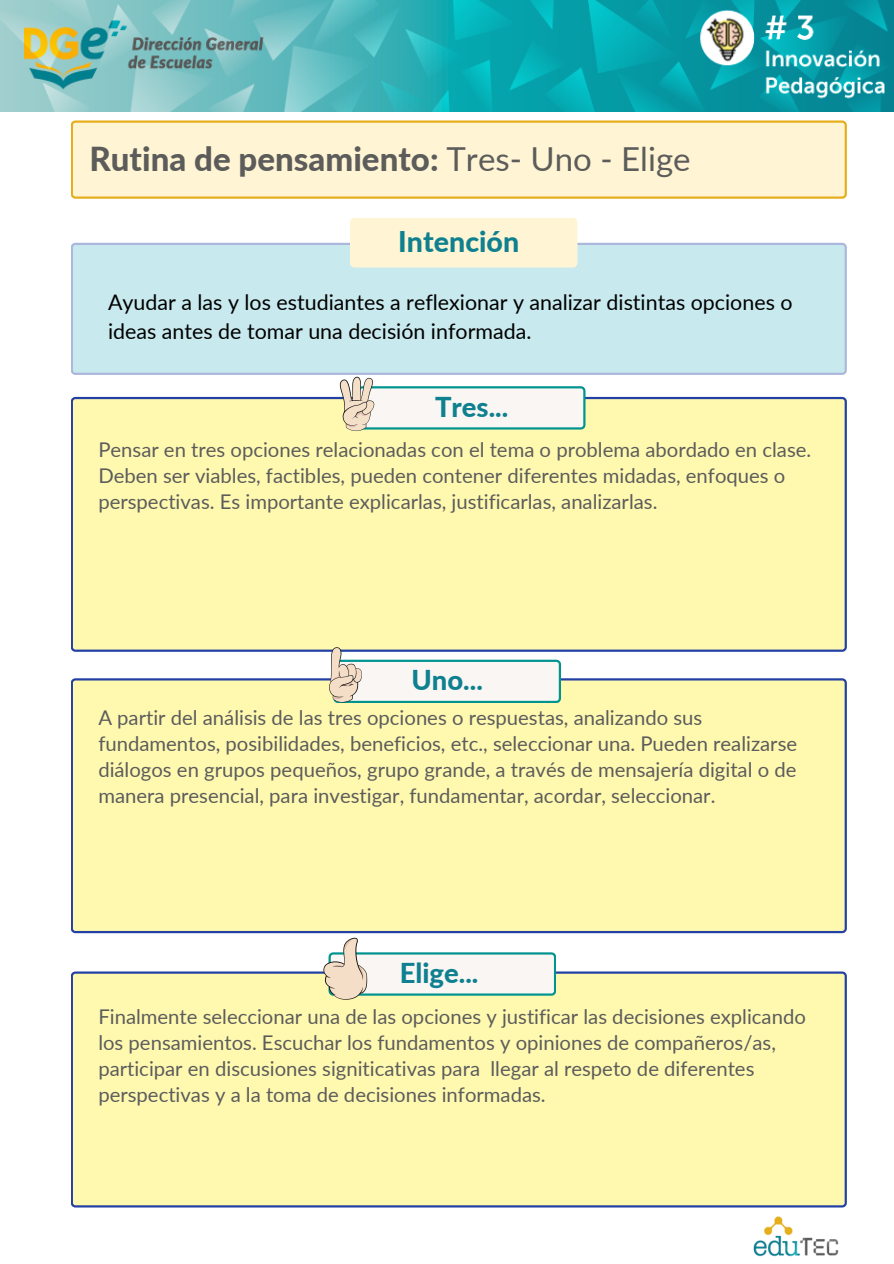
<style>
.page{position:relative;width:894px;height:1264px;background:#fff}
.page>*{position:absolute;margin:0;border:0;box-sizing:border-box;transform-origin:0 0}
.t1{font:800 33px "Lato";color:#5c5c5b}
.t2{font:800 28.5px "Lato";color:#0e8090}
.t3{font:800 27.45px "Lato";color:#0e8090}
.t4{font:21.45px/29.2px "Lato";color:#000}
.t5{font:20.25px/26px "Lato";color:#5c5c5b}
.s1{font-weight:400}
</style>
<div class="page">
<img style="left:0;top:0;width:893px;height:111px">
<svg style="left:71px;top:120px;width:775px;height:78px;background:#fdf1ca"></svg>
<div style="left:71px;top:397px;width:775px;height:254px;background:#fff9b0"></div>
<div style="left:71px;top:243px;width:775px;height:132px;background:#c8e9ed"></div>
<div style="left:350px;top:218px;width:227px;height:49px;background:#fff5d4"></div>
<div style="left:71px;top:678px;width:775px;height:255px;background:#fff9b0"></div>
<div style="left:71px;top:971px;width:775px;height:236px;background:#fff9b0"></div>
<img style="left:745px;top:1207px;width:97px;height:50px">
<svg style="left:340px;top:376px;width:245px;height:55px"></svg>
<svg style="left:328px;top:646px;width:232px;height:57px"></svg>
<svg style="left:323px;top:937px;width:233px;height:62px"></svg>
<h1 class="t1" style="left:89px;top:139px;width:602px">Rutina de pensamiento: <span class="s1">Tres- Uno - Elige</span></h1>
<h2 class="t2" style="left:398px;top:224px;width:122px">Intención</h2>
<p class="t4" style="left:108px;top:287px;width:685px">Ayudar a las y los estudiantes a reflexionar y analizar distintas opciones o ideas antes de tomar una decisión informada.</p>
<h3 class="t3" style="left:435px;top:390px;width:75px">Tres...</h3>
<p class="t5" style="left:98px;top:436px;width:714px">Pensar en tres opciones relacionadas con el tema o problema abordado en clase.<br>Deben ser viables, factibles, pueden contener diferentes midadas, enfoques o perspectivas. Es importante explicarlas, justificarlas, analizarlas.</p>
<h3 class="t3" style="left:411px;top:663px;width:73px">Uno...</h3>
<p class="t5" style="left:98px;top:704px;width:700px">A partir del análisis de las tres opciones o respuestas, analizando sus fundamentos, posibilidades, beneficios, etc., seleccionar una. Pueden realizarse diálogos en grupos pequeños, grupo grande, a través de mensajería digital o de manera presencial, para investigar, fundamentar, acordar, seleccionar.</p>
<h3 class="t3" style="left:399px;top:955px;width:80px">Elige...</h3>
<p class="t5" style="left:98px;top:1003px;width:708px">Finalmente seleccionar una de las opciones y justificar las decisiones explicando los pensamientos. Escuchar los fundamentos y opiniones de compañeros/as, participar en discusiones signiticativas para llegar al respeto de diferentes perspectivas y a la toma de decisiones informadas.</p>
</div>
